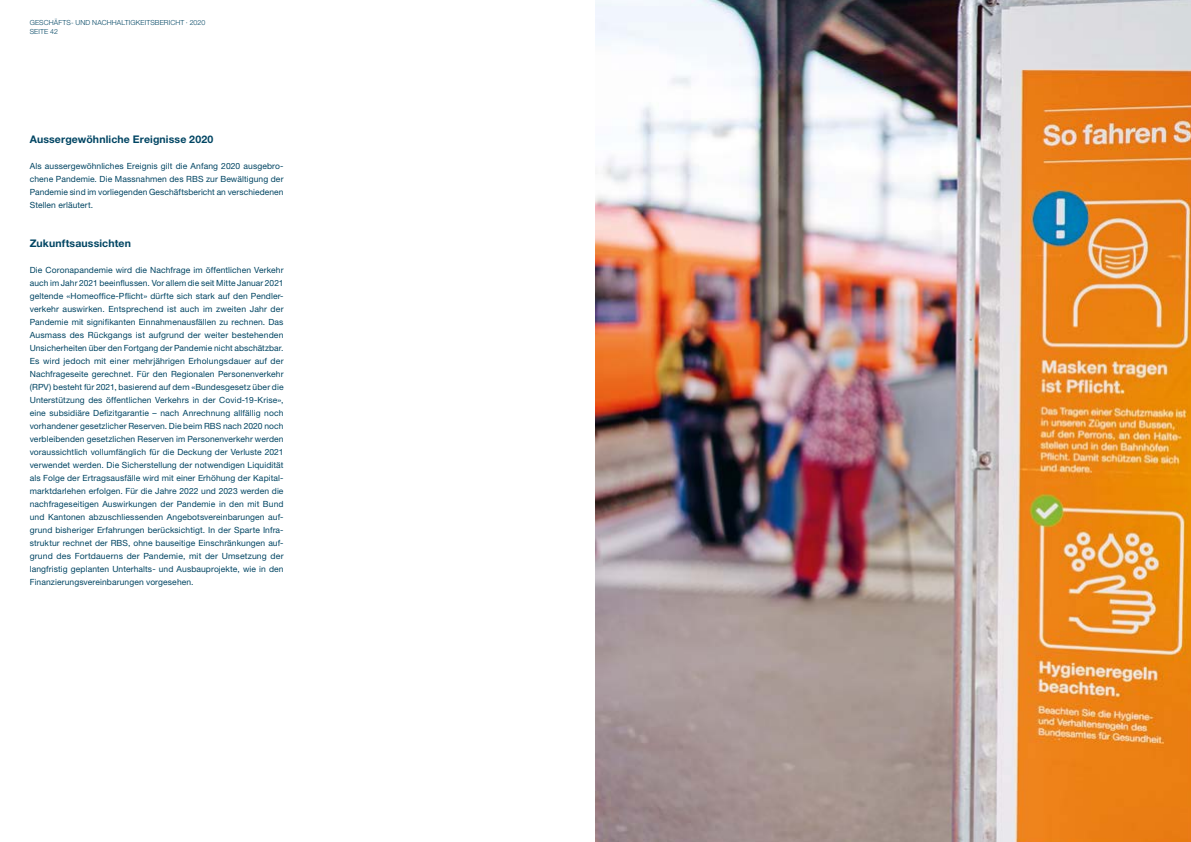
<style>
.page{position:relative;width:1191px;height:842px;background:#fff}
.page>*{position:absolute;margin:0;border:0;box-sizing:border-box;transform-origin:0 0}
.t1{font:700 10.5px "Helvetica Neue LT Pro";letter-spacing:.015em;color:#004563}
.t2{font:8.5px/13px "Helvetica Neue LT Pro";letter-spacing:.01em;color:#004563;text-align:justify}
.t3{font:300 7px/9px "Helvetica Neue LT Pro";letter-spacing:.015em;color:#004563}
</style>
<div class="page">
<img style="left:595px;top:0;width:596px;height:842px">
<p class="t3" style="left:30px;top:17px;width:177px">GESCHÄFTS- UND NACHHALTIGKEITSBERICHT ∙ 2020<br>SEITE 42</p>
<p class="t1" style="left:30px;top:133px;width:185px">Aussergewöhnliche Ereignisse 2020</p>
<p class="t2" style="left:30px;top:159px;width:255px">Als aussergewöhnliches Ereignis gilt die Anfang 2020 ausgebro&shy;chene Pandemie. Die Massnahmen des RBS zur Bewältigung der Pandemie sind im vorliegenden Geschäftsbericht an verschiedenen Stellen erläutert.</p>
<p class="t1" style="left:30px;top:237px;width:103px">Zukunftsaussichten</p>
<p class="t2" style="left:30px;top:263px;width:255px">Die Coronapandemie wird die Nachfrage im öffentlichen Verkehr auch im Jahr 2021 beeinflussen. Vor allem die seit Mitte Januar 2021 geltende «Homeoffice-Pflicht» dürfte sich stark auf den Pendler&shy;verkehr auswirken. Entsprechend ist auch im zweiten Jahr der Pandemie mit signifikanten Einnahmenausfällen zu rechnen. Das Ausmass des Rückgangs ist aufgrund der weiter bestehenden Unsicherheiten über den Fortgang der Pandemie nicht abschätzbar.<br>Es wird jedoch mit einer mehrjährigen Erholungsdauer auf der Nachfrageseite gerechnet. Für den Regionalen Personenverkehr (RPV) besteht für 2021, basierend auf dem «Bundesgesetz über die Unterstützung des öffentlichen Verkehrs in der Covid-19-Krise», eine subsidiäre Defizitgarantie – nach Anrechnung allfällig noch vorhandener gesetzlicher Reserven. Die beim RBS nach 2020 noch verbleibenden gesetzlichen Reserven im Personenverkehr werden voraussichtlich vollumfänglich für die Deckung der Verluste 2021 verwendet werden. Die Sicherstellung der notwendigen Liquidität als Folge der Ertragsausfälle wird mit einer Erhöhung der Kapital&shy;marktdarlehen erfolgen. Für die Jahre 2022 und 2023 werden die nachfrageseitigen Auswirkungen der Pandemie in den mit Bund und Kantonen abzuschliessenden Angebotsvereinbarungen auf&shy;grund bisheriger Erfahrungen berücksichtigt. In der Sparte Infra&shy;struktur rechnet der RBS, ohne bauseitige Einschränkungen auf&shy;grund des Fortdauerns der Pandemie, mit der Umsetzung der langfristig geplanten Unterhalts- und Ausbauprojekte, wie in den Finanzierungsvereinbarungen vorgesehen.</p>
</div>
